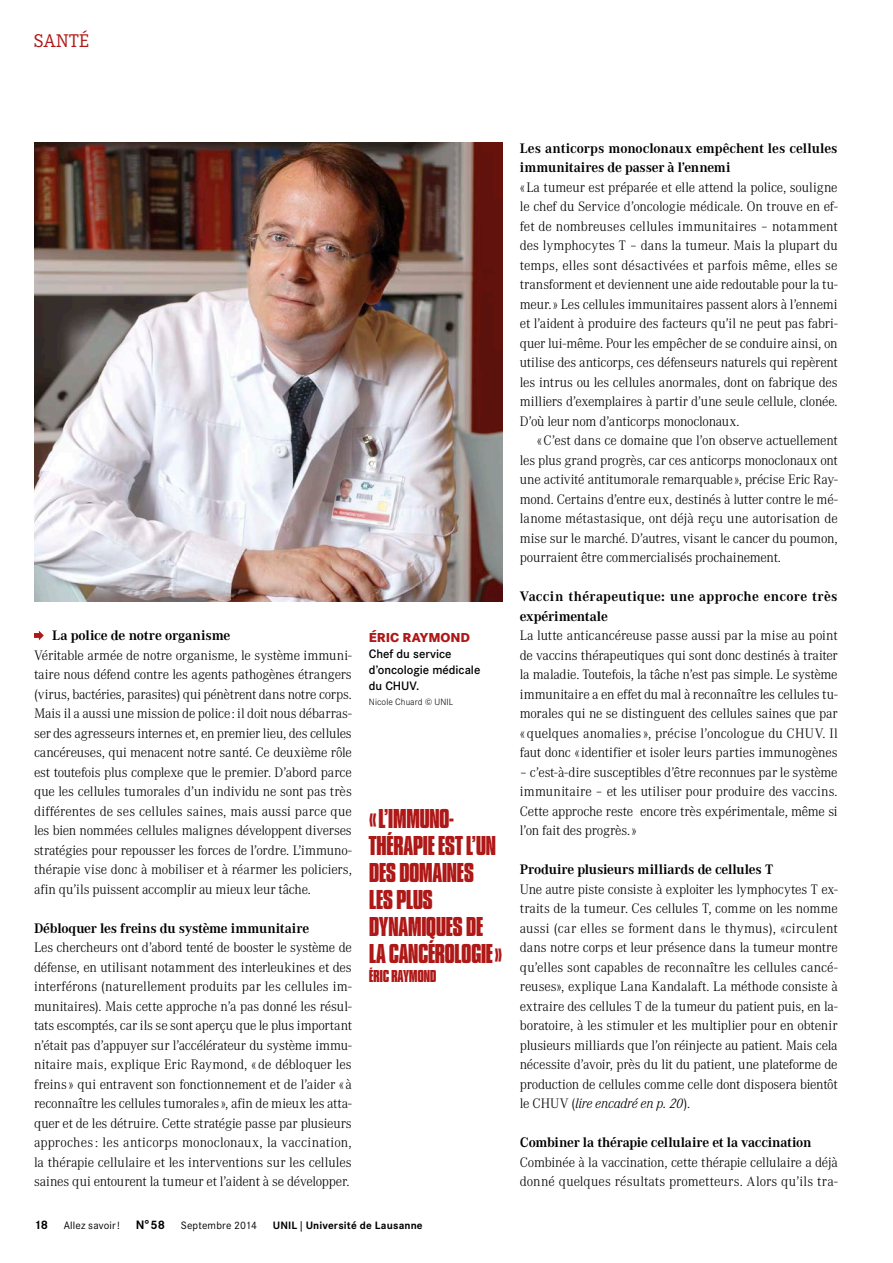
<style>
.page{position:relative;width:893px;height:1263px;background:#fff}
.page>*{position:absolute;margin:0;border:0;box-sizing:border-box;transform-origin:0 0}
.TITRE___CompactaBold{font:700 28.5px/27px "Compacta LT";letter-spacing:-.025em;color:#ae1817}
.TITRE___CompactaBold-2{font:700 18px "Compacta LT";letter-spacing:-.025em;color:#ae1817}
.RUBRIQUE___Corporate{font:18px "Corporate EBQ";letter-spacing:.02em;color:#ae1817}
.TEXTE_BASE___Corpora{font:300 13.5px/19.5px "Corporate ABQ";letter-spacing:-.015em;color:#000;text-align:justify}
.TEXTE_BASE___Corpora-2{font:700 13.5px/19.5px "Corporate ABQ";letter-spacing:-.005em;color:#000}
.TEXTE_BASE___Corpora-3{font:700 13.5px/19.5px "Corporate ABQ";letter-spacing:.02em;color:#000}
.t1{font:800 12.75px "Corporate SBQ";letter-spacing:-.005em;color:#ae1817}
.t2{font:500 12px/15.8px "Corporate SBQ";color:#000}
.t3{font:700 12px "Corporate SBQ";color:#000}
.t4{font:10.5px "Corporate SBQ";letter-spacing:.02em;color:#000}
.t5{font:700 10.5px "Corporate SBQ";letter-spacing:.015em;color:#000}
.t6{font:300 9px "Corporate SBQ";letter-spacing:.015em;color:#000}
.s1{font-style:italic}
</style>
<div class="page">
<img style="left:34px;top:143px;width:469px;height:458px">
<svg style="left:34px;top:631px;width:10px;height:9px"></svg>
<p class="RUBRIQUE___Corporate" style="left:34px;top:31px;width:56px">SANTÉ</p>
<p class="TEXTE_BASE___Corpora-2" style="left:52px;top:626px;width:180px">La police de notre organisme</p>
<p class="TEXTE_BASE___Corpora" style="left:34px;top:645px;width:319px">Véritable armée de notre organisme, le système immuni&shy;taire nous défend contre les agents pathogènes étrangers (virus, bactéries, parasites) qui pénètrent dans notre corps.<br>Mais il a aussi une mission de police: il doit nous débarras&shy;ser des agresseurs internes et, en premier lieu, des cellules cancéreuses, qui menacent notre santé. Ce deuxième rôle est toutefois plus complexe que le premier. D’abord parce que les cellules tumorales d’un individu ne sont pas très différentes de ses cellules saines, mais aussi parce que les bien nommées cellules malignes développent diverses stratégies pour repousser les forces de l’ordre. L’immuno&shy;thérapie vise donc à mobiliser et à réarmer les policiers, afin qu’ils puissent accomplir au mieux leur tâche.</p>
<p class="TEXTE_BASE___Corpora-2" style="left:34px;top:918px;width:277px">Débloquer les freins du système immunitaire</p>
<p class="TEXTE_BASE___Corpora" style="left:34px;top:938px;width:319px">Les chercheurs ont d’abord tenté de booster le système de défense, en utilisant notamment des interleukines et des interférons (naturellement produits par les cellules im&shy;munitaires). Mais cette approche n’a pas donné les résul&shy;tats escomptés, car ils se sont aperçu que le plus important n’était pas d’appuyer sur l’accélérateur du système immu&shy;nitaire mais, explique Eric Raymond, «de débloquer les freins» qui entravent son fonctionnement et de l’aider «à reconnaître les cellules tumorales», afin de mieux les atta&shy;quer et de les détruire. Cette stratégie passe par plusieurs approches : les anticorps monoclonaux, la vaccination, la thérapie cellulaire et les interventions sur les cellules saines qui entourent la tumeur et l’aident à se développer.</p>
<p class="t1" style="left:369px;top:630px;width:103px">ÉRIC RAYMOND</p>
<p class="t2" style="left:369px;top:646px;width:113px">Chef du service d’oncologie médicale du CHUV.</p>
<p class="t6" style="left:369px;top:697px;width:86px">Nicole Chuard © UNIL</p>
<p class="TITRE___CompactaBold" style="left:369px;top:806px;width:86px">«L’IMMUNO-</p>
<p class="TITRE___CompactaBold" style="left:369px;top:833px;width:135px">THÉRAPIE EST L’UN<br>DES DOMAINES<br>LES PLUS<br>DYNAMIQUES DE<br>LA CANCÉROLOGIE»</p>
<p class="TITRE___CompactaBold-2" style="left:369px;top:967px;width:69px">ÉRIC RAYMOND</p>
<p class="t3" style="left:34px;top:1218px;width:16px">18</p>
<p class="t4" style="left:64px;top:1219px;width:58px">Allez savoir!</p>
<p class="t3" style="left:136px;top:1218px;width:31px">N° 58</p>
<p class="t4" style="left:181px;top:1219px;width:78px">Septembre 2014</p>
<p class="t5" style="left:273px;top:1219px;width:151px">UNIL | Université de Lausanne</p>
<p class="TEXTE_BASE___Corpora-2" style="left:520px;top:138px;width:319px">Les anticorps monoclonaux empêchent les cellules immunitaires de passer à l’ennemi</p>
<p class="TEXTE_BASE___Corpora" style="left:520px;top:177px;width:319px">«La tumeur est préparée et elle attend la police, souligne le chef du Service d’oncologie médicale. On trouve en ef&shy;fet de nombreuses cellules immunitaires – notamment des lymphocytes T – dans la tumeur. Mais la plupart du temps, elles sont désactivées et parfois même, elles se transforment et deviennent une aide redoutable pour la tu&shy;meur.» Les cellules immunitaires passent alors à l’ennemi et l’aident à produire des facteurs qu’il ne peut pas fabri&shy;quer lui-même. Pour les empêcher de se conduire ainsi, on utilise des anticorps, ces défenseurs naturels qui repèrent les intrus ou les cellules anormales, dont on fabrique des milliers d’exemplaires à partir d’une seule cellule, clonée.<br>D’où leur nom d’anticorps monoclonaux.</p>
<p class="TEXTE_BASE___Corpora" style="left:520px;top:431px;width:319px;text-indent:17px">«C’est dans ce domaine que l’on observe actuellement les plus grand progrès, car ces anticorps monoclonaux ont une activité antitumorale remarquable», précise Eric Ray&shy;mond. Certains d’entre eux, destinés à lutter contre le mé&shy;lanome métastasique, ont déjà reçu une autorisation de mise sur le marché. D’autres, visant le cancer du poumon, pourraient être commercialisés prochainement.</p>
<p class="TEXTE_BASE___Corpora-3" style="left:520px;top:587px;width:319px">Vaccin thérapeutique: une approche encore très expérimentale</p>
<p class="TEXTE_BASE___Corpora" style="left:520px;top:626px;width:319px">La lutte anticancéreuse passe aussi par la mise au point de vaccins thérapeutiques qui sont donc destinés à traiter la maladie. Toutefois, la tâche n’est pas simple. Le système immunitaire a en effet du mal à reconnaître les cellules tu&shy;morales qui ne se distinguent des cellules saines que par «quelques anomalies », précise l’oncologue du CHUV. Il faut donc « identifier et isoler leurs parties immunogènes</p>
<p class="TEXTE_BASE___Corpora" style="left:520px;top:762px;width:319px">– c’est-à-dire susceptibles d’être reconnues par le système immunitaire – et les utiliser pour produire des vaccins.<br>Cette approche reste encore très expérimentale, même si l’on fait des progrès.»</p>
<p class="TEXTE_BASE___Corpora-2" style="left:520px;top:860px;width:255px">Produire plusieurs milliards de cellules T</p>
<p class="TEXTE_BASE___Corpora" style="left:520px;top:879px;width:319px">Une autre piste consiste à exploiter les lymphocytes T ex&shy;traits de la tumeur. Ces cellules T, comme on les nomme aussi (car elles se forment dans le thymus), «circulent dans notre corps et leur présence dans la tumeur montre qu’elles sont capables de reconnaître les cellules cancé&shy;reuses», explique Lana Kandalaft. La méthode consiste à extraire des cellules T de la tumeur du patient puis, en la&shy;boratoire, à les stimuler et les multiplier pour en obtenir plusieurs milliards que l’on réinjecte au patient. Mais cela nécessite d’avoir, près du lit du patient, une plateforme de production de cellules comme celle dont disposera bientôt le CHUV (<span class="s1">lire encadré en p. 20</span>).</p>
<p class="TEXTE_BASE___Corpora-2" style="left:520px;top:1133px;width:293px">Combiner la thérapie cellulaire et la vaccination</p>
<p class="TEXTE_BASE___Corpora" style="left:520px;top:1152px;width:319px">Combinée à la vaccination, cette thérapie cellulaire a déjà donné quelques résultats prometteurs. Alors qu’ils tra-</p>
</div>
